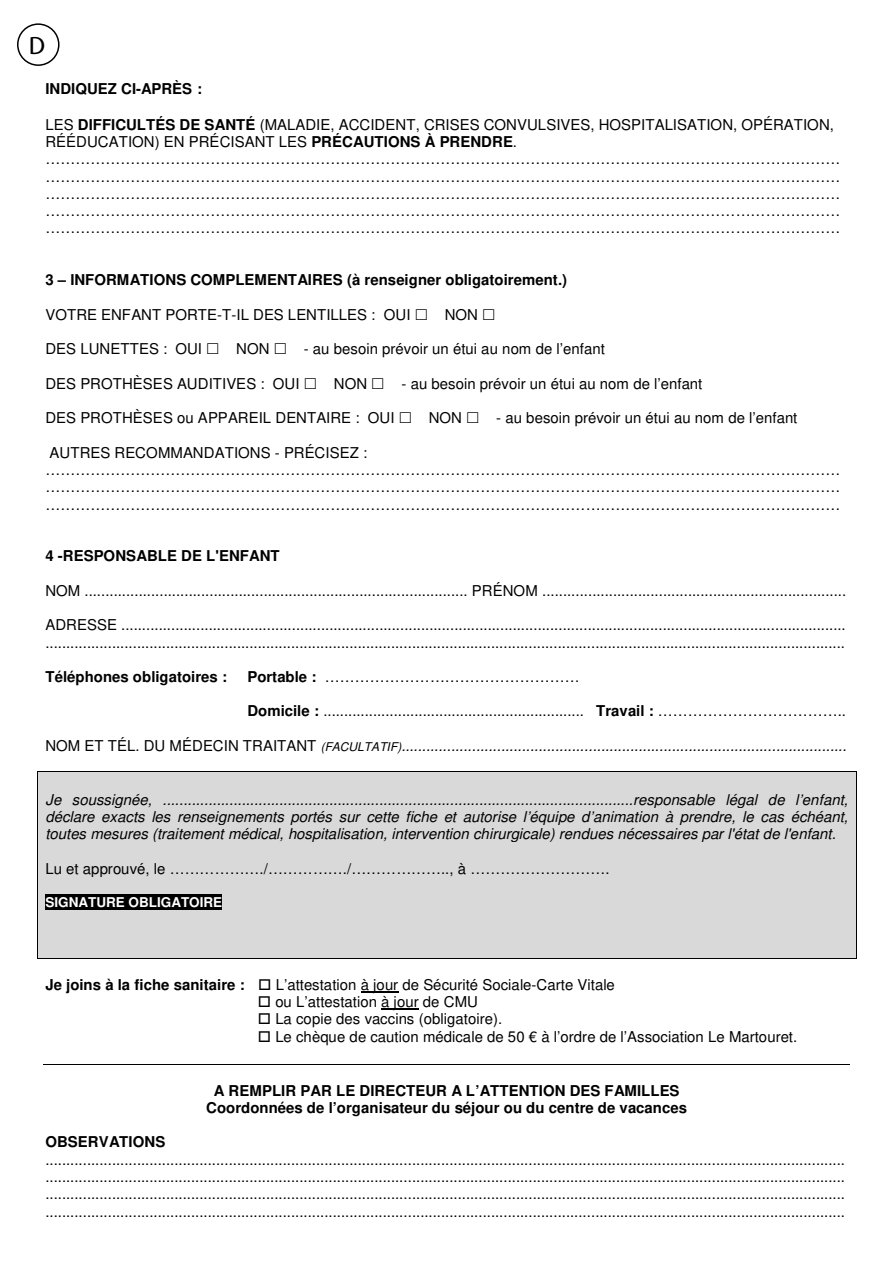
<style>
.page{position:relative;width:893px;height:1263px;background:#fff}
.page>*{position:absolute;margin:0;border:0;box-sizing:border-box;transform-origin:0 0}
.t1{font:24px "Barmeno";color:#000}
.t2{font:15px/17.2px "Helvetica";color:#000}
.t3{font:italic 15px/17.2px "Helvetica";color:#000;text-align:justify}
.t4{font:700 15px/17.2px "Helvetica";color:#000;text-align:center}
.t5{font:700 13.5px "Helvetica";color:#fff}
.s1{font-weight:700}
.s2{font-style:normal}
.s3{font-size:12px}
</style>
<div class="page">
<div style="left:37px;top:772px;width:819px;height:19px;background:#d9d9d9"></div>
<hr style="left:37px;top:771px;width:819px;height:1px;background:#000">
<div style="left:37px;top:791px;width:819px;height:17px;background:#d9d9d9"></div>
<div style="left:37px;top:808px;width:819px;height:17px;background:#d9d9d9"></div>
<div style="left:37px;top:825px;width:819px;height:18px;background:#d9d9d9"></div>
<div style="left:37px;top:843px;width:819px;height:17px;background:#d9d9d9"></div>
<div style="left:37px;top:860px;width:819px;height:17px;background:#d9d9d9"></div>
<div style="left:37px;top:877px;width:819px;height:17px;background:#d9d9d9"></div>
<div style="left:37px;top:894px;width:819px;height:16px;background:#d9d9d9"></div>
<div style="left:45px;top:894px;width:177px;height:16px;background:#000"></div>
<div style="left:37px;top:910px;width:819px;height:16px;background:#d9d9d9"></div>
<div style="left:37px;top:926px;width:819px;height:15px;background:#d9d9d9"></div>
<div style="left:37px;top:941px;width:819px;height:17px;background:#d9d9d9"></div>
<hr style="left:37px;top:958px;width:819px;height:1px;background:#000">
<svg style="left:37px;top:772px;width:1px;height:186px"></svg>
<svg style="left:856px;top:771px;width:1px;height:188px"></svg>
<hr style="left:361px;top:991px;width:37px;height:1px;background:#000">
<hr style="left:381px;top:1009px;width:38px;height:1px;background:#000">
<hr style="left:43px;top:1064px;width:807px;height:1px;background:#000">
<div style="left:17px;top:23px;width:43px;height:43px;border:2px solid #000;border-radius:50%"></div>
<hr style="left:892px;top:954px;width:1px;height:267px;background:#009fb7">
<h1 class="t1" style="left:29px;top:31px;width:18px">D</h1>
<p class="t4" style="left:45px;top:80px;width:158px">INDIQUEZ CI-APRÈS :</p>
<p class="t2" style="left:45px;top:116px;width:796px">LES <span class="s1">DIFFICULTÉS DE SANTÉ</span> (MALADIE, ACCIDENT, CRISES CONVULSIVES, HOSPITALISATION, OPÉRATION, RÉÉDUCATION) EN PRÉCISANT LES <span class="s1">PRÉCAUTIONS À PRENDRE</span>. …………………………………………………………………………………………………………………………………………… …………………………………………………………………………………………………………………………………………… …………………………………………………………………………………………………………………………………………… …………………………………………………………………………………………………………………………………………… ……………………………………………………………………………………………………………………………………………</p>
<p class="t4" style="left:45px;top:271px;width:523px">3 – INFORMATIONS COMPLEMENTAIRES (à renseigner obligatoirement.)</p>
<p class="t2" style="left:45px;top:306px;width:367px">VOTRE ENFANT PORTE-T-IL DES LENTILLES : OUI</p>
<p class="t2" style="left:445px;top:306px;width:35px">NON</p>
<p class="t2" style="left:45px;top:340px;width:158px">DES LUNETTES : OUI</p>
<p class="t2" style="left:236px;top:340px;width:35px">NON</p>
<p class="t2" style="left:304px;top:340px;width:303px">- au besoin prévoir un étui au nom de l’enfant</p>
<p class="t2" style="left:45px;top:375px;width:256px">DES PROTHÈSES AUDITIVES : OUI</p>
<p class="t2" style="left:334px;top:375px;width:35px">NON</p>
<p class="t2" style="left:401px;top:375px;width:303px">- au besoin prévoir un étui au nom de l’enfant</p>
<p class="t2" style="left:45px;top:409px;width:351px">DES PROTHÈSES ou APPAREIL DENTAIRE : OUI</p>
<p class="t2" style="left:429px;top:409px;width:35px">NON</p>
<p class="t2" style="left:496px;top:409px;width:303px">- au besoin prévoir un étui au nom de l’enfant</p>
<p class="t2" style="left:45px;top:444px;width:796px">AUTRES RECOMMANDATIONS - PRÉCISEZ : …………………………………………………………………………………………………………………………………………… …………………………………………………………………………………………………………………………………………… ……………………………………………………………………………………………………………………………………………</p>
<p class="t4" style="left:45px;top:547px;width:236px">4 -RESPONSABLE DE L'ENFANT</p>
<p class="t2" style="left:45px;top:582px;width:802px">NOM ............................................................................................ PRÉNOM .........................................................................</p>
<p class="t2" style="left:45px;top:616px;width:802px">ADRESSE .............................................................................................................................................................................. ................................................................................................................................................................................................</p>
<p class="t4" style="left:45px;top:668px;width:183px">Téléphones obligatoires :</p>
<p class="t2" style="left:247px;top:668px;width:334px"><span class="s1">Portable :</span> ……………………………………………</p>
<p class="t2" style="left:247px;top:702px;width:600px"><span class="s1">Domicile :</span> ............................................................... <span class="s1">Travail :</span> ………………………………..</p>
<p class="t3" style="left:45px;top:738px;width:803px"><span class="s2">NOM ET TÉL. DU MÉDECIN TRAITANT</span> <span class="s3">(FACULTATIF)</span>...........................................................................................................</p>
<p class="t3" style="left:45px;top:792px;width:804px">Je soussignée, .................................................................................................................responsable légal de l’enfant, déclare exacts les renseignements portés sur cette fiche et autorise l’équipe d’animation à prendre, le cas échéant, toutes mesures (traitement médical, hospitalisation, intervention chirurgicale) rendues nécessaires par l'état de l'enfant.</p>
<p class="t2" style="left:45px;top:860px;width:566px">Lu et approuvé, le ………………./……………./……………….., à ……………………….</p>
<p class="t5" style="left:45px;top:894px;width:178px">SIGNATURE OBLIGATOIRE</p>
<p class="t4" style="left:45px;top:976px;width:201px">Je joins à la fiche sanitaire :</p>
<p class="t2" style="left:275px;top:976px;width:523px">L’attestation à jour de Sécurité Sociale-Carte Vitale<br>ou L’attestation à jour de CMU<br>La copie des vaccins (obligatoire).<br>Le chèque de caution médicale de 50 € à l’ordre de l’Association Le Martouret.</p>
<p class="t4" style="left:206px;top:1081px;width:482px">A REMPLIR PAR LE DIRECTEUR A L’ATTENTION DES FAMILLES<br>Coordonnées de l’organisateur du séjour ou du centre de vacances</p>
<p class="t4" style="left:45px;top:1133px;width:121px">OBSERVATIONS</p>
<p class="t2" style="left:45px;top:1151px;width:801px;text-align:justify">................................................................................................................................................................................................ ................................................................................................................................................................................................ ................................................................................................................................................................................................ ................................................................................................................................................................................................</p>
</div>
